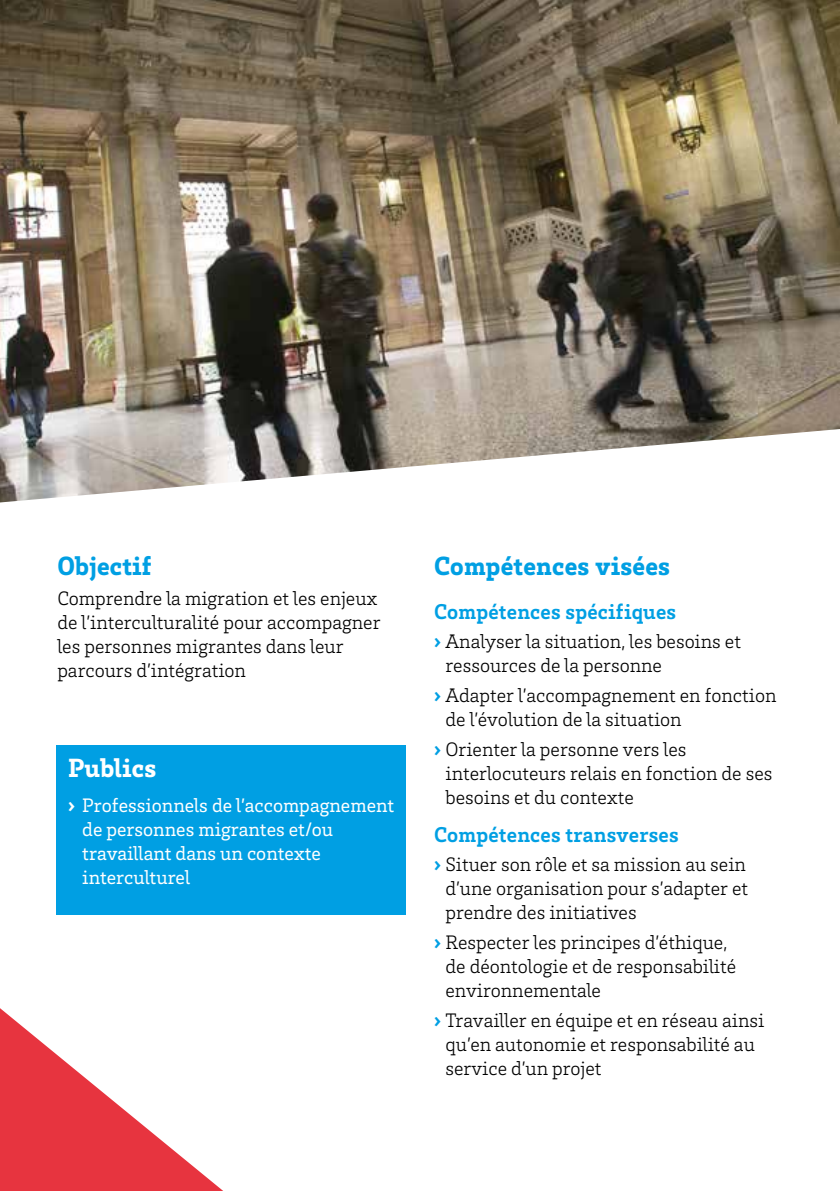
<style>
.page{position:relative;width:840px;height:1191px;background:#fff}
.page>*{position:absolute;margin:0;border:0;box-sizing:border-box;transform-origin:0 0}
.t1{font:900 27px "Brix Slab";letter-spacing:.01em;color:#009fe3}
.t2{font:900 27px "Brix Slab";letter-spacing:.01em;color:#fff}
.t3{font:700 22px "Brix Slab";letter-spacing:.01em;color:#009fe3}
.t4{font:300 20px/24px "Brix Slab";color:#000}
.t5{font:20px/24px "Brix Slab";color:#fff}
.s1{font-weight:900}
.s2{font-weight:900;color:#009fe3}
</style>
<div class="page">
<img style="left:0;top:0;width:839px;height:429px">
<svg style="left:0;top:429px;width:839px;height:74px"></svg>
<svg style="left:0;top:1008px;width:223px;height:183px"></svg>
<div style="left:57px;top:746px;width:348px;height:168px;background:#009fe3"></div>
<h1 class="t1" style="left:57px;top:548px;width:96px">Objectif</h1>
<p class="t4" style="left:57px;top:585px;width:324px">Comprendre la migration et les enjeux de l’interculturalité pour accompagner les personnes migrantes dans leur parcours d’intégration</p>
<h1 class="t2" style="left:68px;top:749px;width:90px">Publics</h1>
<p class="t5" style="left:82px;top:792px;width:313px;text-indent:-14px"><span class="s1">›</span> Professionnels de l’accompagnement de personnes migrantes et/ou travaillant dans un contexte interculturel</p>
<h1 class="t1" style="left:434px;top:548px;width:237px">Compétences visées</h1>
<p class="t3" style="left:434px;top:597px;width:243px">Compétences spécifiques</p>
<p class="t4" style="left:445px;top:629px;width:297px;text-indent:-11px"><span class="s2">›</span> Analyser la situation, les besoins et ressources de la personne</p>
<p class="t4" style="left:445px;top:682px;width:332px;text-indent:-11px"><span class="s2">›</span> Adapter l’accompagnement en fonction de l’évolution de la situation</p>
<p class="t4" style="left:445px;top:736px;width:328px;text-indent:-11px"><span class="s2">›</span> Orienter la personne vers les interlocuteurs relais en fonction de ses besoins et du contexte</p>
<p class="t3" style="left:434px;top:819px;width:246px">Compétences transverses</p>
<p class="t4" style="left:445px;top:852px;width:304px;text-align:justify;text-indent:-11px"><span class="s2">›</span> Situer son rôle et sa mission au sein d’une organisation pour s’adapter et prendre des initiatives</p>
<p class="t4" style="left:445px;top:929px;width:292px;text-indent:-11px"><span class="s2">›</span> Respecter les principes d’éthique, de déontologie et de responsabilité environnementale</p>
<p class="t4" style="left:445px;top:1007px;width:320px;text-indent:-11px"><span class="s2">›</span> Travailler en équipe et en réseau ainsi qu’en autonomie et responsabilité au service d’un projet</p>
</div>
